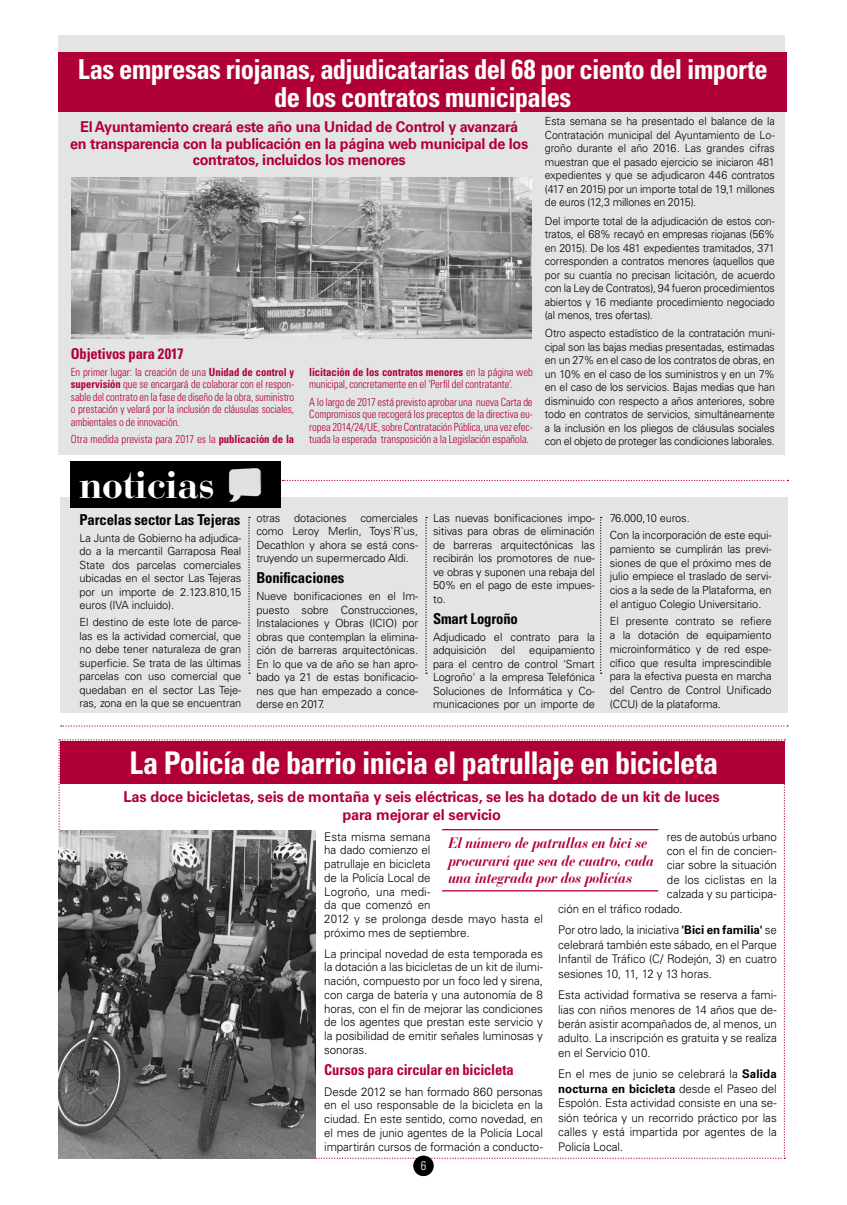
<style>
.page{position:relative;width:847px;height:1205px;background:#fff}
.page>*{position:absolute;margin:0;border:0;box-sizing:border-box;transform-origin:0 0}
.t1{font:700 38.62px "Bauer Bodoni Std";letter-spacing:-.02em;color:#fff}
.t2{font:700 condensed 31.25px "Univers LT Std";letter-spacing:-.03em;color:#fff}
.t3{font:700 condensed 27.5px/27.5px "Univers LT Std";letter-spacing:-.025em;color:#fff;text-align:center}
.t4{font:700 15px/16.2px "Univers LT Std";letter-spacing:-.02em;color:#b10035;text-align:center;scale:.96 1}
.t5{font:700 15px/17.5px "Univers LT Std";letter-spacing:-.02em;color:#b10035;text-align:center}
.t6{font:italic 700 15px/17.5px "Bauer Bodoni Std";letter-spacing:-.02em;color:#b10035;scale:.95 1}
.t7{font:700 condensed 15px "Univers LT Std";letter-spacing:-.01em;color:#000}
.t8{font:700 condensed 15px "Univers LT Std";letter-spacing:-.01em;color:#b10035}
.t9{font:300 condensed 12.5px "Univers LT Std";color:#fff}
.t10{font:300 11.88px/13.8px "Univers LT Std";letter-spacing:-.005em;color:#000;text-align:justify}
.t11{font:300 11.25px/13.5px "Univers LT Std";letter-spacing:-.01em;color:#000;text-align:justify}
.t12{font:300 11.25px/13.5px "Univers LT Std";letter-spacing:-.01em;color:#000;text-align:justify;scale:.95 1}
.t13{font:300 condensed 11.25px/12.5px "Univers LT Std";letter-spacing:-.01em;color:#b10035;text-align:justify;scale:.95 1}
.s1{font-weight:700}
</style>
<div class="page">
<svg style="left:58px;top:739px;width:727px;height:420px"></svg>
<div style="left:58px;top:35px;width:727px;height:420px;background:#e3e4e4"></div>
<div style="left:60px;top:498px;width:728px;height:215px;background:#e3e4e4"></div>
<svg style="left:282px;top:480px;width:506px;height:1px"></svg>
<div style="left:70px;top:461px;width:210px;height:47px;background:#000"></div>
<svg style="left:248px;top:517px;width:2px;height:157px"></svg>
<svg style="left:425px;top:517px;width:2px;height:157px"></svg>
<svg style="left:600px;top:517px;width:2px;height:157px"></svg>
<img style="left:228px;top:468px;width:34px;height:34px">
<svg style="left:61px;top:725px;width:727px;height:1px"></svg>
<hr style="left:846px;top:770px;width:1px;height:435px;background:#e3e4e4">
<div style="left:58px;top:52px;width:729px;height:60px;background:#b10035"></div>
<img style="left:72px;top:177px;width:459px;height:161px">
<div style="left:60px;top:741px;width:725px;height:42px;background:#b10035"></div>
<hr style="left:442px;top:829px;width:216px;height:1px;background:#b10035">
<hr style="left:442px;top:890px;width:216px;height:1px;background:#b10035">
<img style="left:58px;top:830px;width:257px;height:329px">
<div style="left:413px;top:1155px;width:21px;height:21px;background:#000;border-radius:50%"></div>
<h3 class="t3" style="left:78px;top:55px;width:691px">Las empresas riojanas, adjudicatarias del 68 por ciento del importe de los contratos municipales</h3>
<h3 class="t4" style="left:70px;top:119px;width:479px">El Ayuntamiento creará este año una Unidad de Control y avanzará en transparencia con la publicación en la página web municipal de los contratos, incluidos los menores</h3>
<p class="t12" style="left:545px;top:115px;width:244px">Esta semana se ha presentado el balance de la Contratación municipal del Ayuntamiento de Lo&shy;groño durante el año 2016. Las grandes cifras muestran que el pasado ejercicio se iniciaron 481 expedientes y que se adjudicaron 446 contratos (417 en 2015) por un importe total de 19,1 millones de euros (12,3 millones en 2015).</p>
<p class="t12" style="left:545px;top:214px;width:244px">Del importe total de la adjudicación de estos con&shy;tratos, el 68% recayó en empresas riojanas (56% en 2015). De los 481 expedientes tramitados, 371 corresponden a contratos menores (aquellos que por su cuantía no precisan licitación, de acuerdo con la Ley de Contratos), 94 fueron procedimientos abiertos y 16 mediante procedimiento negociado (al menos, tres ofertas).</p>
<p class="t12" style="left:545px;top:326px;width:244px">Otro aspecto estadístico de la contratación muni&shy;cipal son las bajas medias presentadas, estimadas en un 27% en el caso de los contratos de obras, en un 10% en el caso de los suministros y en un 7% en el caso de los servicios. Bajas medias que han disminuido con respecto a años anteriores, sobre todo en contratos de servicios, simultáneamente a la inclusión en los pliegos de cláusulas sociales con el objeto de proteger las condiciones laborales.</p>
<h3 class="t8" style="left:71px;top:344px;width:114px">Objetivos para 2017</h3>
<p class="t13" style="left:71px;top:365px;width:237px">En primer lugar: la creación de una <span class="s1">Unidad de control y supervisión</span> que se encargará de colaborar con el respon&shy;sable del contrato en la fase de diseño de la obra, suministro o prestación y velará por la inclusión de cláusulas sociales, ambientales o de innovación.</p>
<p class="t13" style="left:71px;top:433px;width:237px">Otra medida prevista para 2017 es la <span class="s1">publicación de la</span></p>
<p class="t13" style="left:309px;top:365px;width:237px"><span class="s1">licitación de los contratos menores</span> en la página web municipal, concretamente en el 'Perfil del contratante'.</p>
<p class="t13" style="left:309px;top:396px;width:237px">A lo largo de 2017 está previsto aprobar una nueva Carta de Compromisos que recogerá los preceptos de la directiva eu&shy;ropea 2014/24/UE, sobre Contratación Pública, una vez efec&shy;tuada la esperada transposición a la Legislación española.</p>
<h1 class="t1" style="left:79px;top:462px;width:138px">noticias</h1>
<h3 class="t7" style="left:80px;top:510px;width:162px">Parcelas sector Las Tejeras</h3>
<p class="t11" style="left:80px;top:531px;width:163px">La Junta de Gobierno ha adjudica&shy;do a la mercantil Garraposa Real State dos parcelas comerciales ubicadas en el sector Las Tejeras por un importe de 2.123.810,15 euros (IVA incluido).</p>
<p class="t11" style="left:80px;top:615px;width:163px">El destino de este lote de parce&shy;las es la actividad comercial, que no debe tener naturaleza de gran superficie. Se trata de las últimas parcelas con uso comercial que quedaban en el sector Las Teje&shy;ras, zona en la que se encuentran</p>
<p class="t11" style="left:256px;top:511px;width:163px">otras dotaciones comerciales como Leroy Merlin, Toys`R`us, Decathlon y ahora se está cons&shy;truyendo un supermercado Aldi.</p>
<h3 class="t7" style="left:256px;top:568px;width:90px">Bonificaciones</h3>
<p class="t11" style="left:256px;top:589px;width:163px">Nueve bonificaciones en el Im&shy;puesto sobre Construcciones, Instalaciones y Obras (ICIO) por obras que contemplan la elimina&shy;ción de barreras arquitectónicas.<br>En lo que va de año se han apro&shy;bado ya 21 de estas bonificacio&shy;nes que han empezado a conce&shy;derse en 2017.</p>
<p class="t11" style="left:433px;top:511px;width:163px">Las nuevas bonificaciones impo&shy;sitivas para obras de eliminación de barreras arquitectónicas las recibirán los promotores de nue&shy;ve obras y suponen una rebaja del 50% en el pago de este impues&shy;to.</p>
<h3 class="t7" style="left:433px;top:609px;width:86px">Smart Logroño</h3>
<p class="t11" style="left:433px;top:630px;width:163px">Adjudicado el contrato para la adquisición</p>
<p class="t11" style="left:433px;top:643px;width:163px;text-indent:96px">equipamiento para el centro de control 'Smart Logroño' a la empresa Telefónica Soluciones de Informática y Co&shy;municaciones por un importe de</p>
<p class="t11" style="left:501px;top:643px;width:16px">del</p>
<p class="t11" style="left:610px;top:509px;width:163px;line-height:17.2px">76.000,10 euros.<br>Con la incorporación de este equi-</p>
<p class="t11" style="left:610px;top:542px;width:163px">pamiento se cumplirán las previ&shy;siones de que el próximo mes de julio empiece el traslado de servi&shy;cios a la sede de la Plataforma, en el antiguo Colegio Universitario.</p>
<p class="t11" style="left:610px;top:614px;width:163px">El presente contrato se refiere a la dotación de equipamiento microinformático y de red espe&shy;cífico que resulta imprescindible para la efectiva puesta en marcha del Centro de Control Unificado (CCU) de la plataforma.</p>
<h2 class="t2" style="left:129px;top:743px;width:590px">La Policía de barrio inicia el patrullaje en bicicleta</h2>
<h3 class="t5" style="left:124px;top:788px;width:598px">Las doce bicicletas, seis de montaña y seis eléctricas, se les ha dotado de un kit de luces para mejorar el servicio</h3>
<h3 class="t6" style="left:448px;top:834px;width:218px">El número de patrullas en bici se procurará que sea de cuatro, cada una integrada por dos policías</h3>
<p class="t10" style="left:324px;top:829px;width:220px;text-align:left">Esta misma semana<br>ha dado comienzo el<br>patrullaje en bicicleta<br>de la Policía Local de<br>Logroño, una medi-<br>da que comenzó en<br>2012 y se prolonga desde mayo hasta el próximo mes de septiembre.</p>
<p class="t10" style="left:324px;top:946px;width:220px">La principal novedad de esta temporada es la dotación a las bicicletas de un kit de ilumi&shy;nación, compuesto por un foco led y sirena, con carga de batería y una autonomía de 8 horas, con el fin de mejorar las condiciones de los agentes que prestan este servicio y la posibilidad de emitir señales luminosas y sonoras.</p>
<h3 class="t8" style="left:324px;top:1060px;width:191px">Cursos para circular en bicicleta</h3>
<p class="t10" style="left:324px;top:1084px;width:220px">Desde 2012 se han formado 860 personas en el uso responsable de la bicicleta en la ciudad. En este sentido, como novedad, en el mes de junio agentes de la Policía Local impartirán cursos de formación a conducto-</p>
<p class="t10" style="left:667px;top:829px;width:111px">res de autobús urbano</p>
<p class="t10" style="left:667px;top:844px;width:111px">con el fin de concien-</p>
<p class="t10" style="left:667px;top:858px;width:111px">ciar sobre la situación</p>
<p class="t10" style="left:667px;top:873px;width:112px">de los ciclistas en la</p>
<p class="t10" style="left:667px;top:887px;width:111px">calzada y su participa-</p>
<p class="t10" style="left:558px;top:901px;width:126px">ción en el tráfico rodado.</p>
<p class="t10" style="left:558px;top:923px;width:220px;line-height:14.5px">Por otro lado, la iniciativa <span class="s1">'Bici en familia'</span> se celebrará también este sábado, en el Parque Infantil de Tráfico (C/ Rodejón, 3) en cuatro sesiones 10, 11, 12 y 13 horas.</p>
<p class="t10" style="left:558px;top:988px;width:220px;line-height:14.4px">Esta actividad formativa se reserva a fami&shy;lias con niños menores de 14 años que de&shy;berán asistir acompañados de, al menos, un adulto. La inscripción es gratuita y se realiza en el Servicio 010.</p>
<p class="t10" style="left:558px;top:1067px;width:220px;line-height:14.4px">En el mes de junio se celebrará la <span class="s1">Salida nocturna en bicicleta</span> desde el Paseo del Espolón. Esta actividad consiste en una se&shy;sión teórica y un recorrido práctico por las calles y está impartida por agentes de la Policía Local.</p>
<p class="t9" style="left:421px;top:1158px;width:7px">6</p>
</div>
